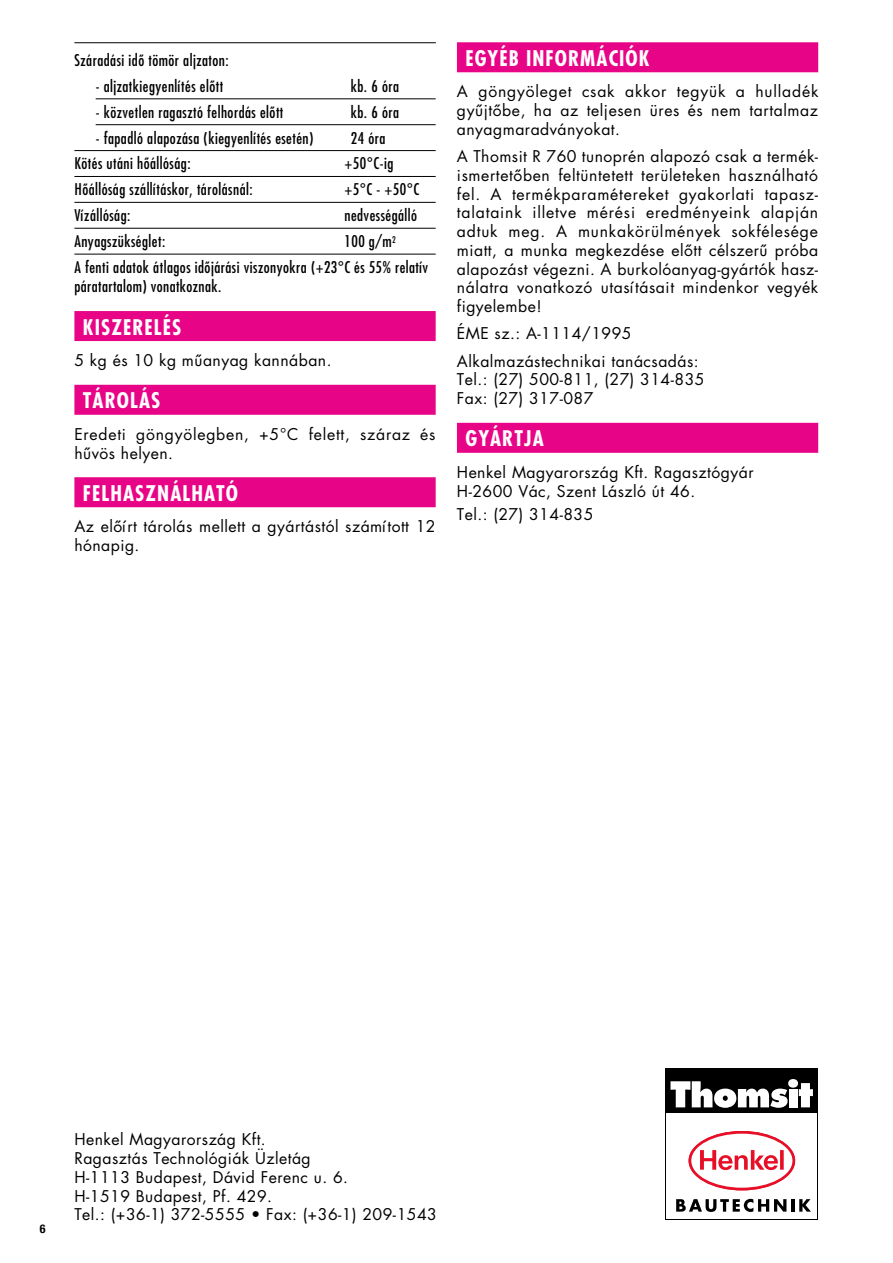
<style>
.page{position:relative;width:893px;height:1263px;background:#fff}
.page>*{position:absolute;margin:0;border:0;box-sizing:border-box;transform-origin:0 0}
.t1{font:700 21px "Futura H Condensed";letter-spacing:.05em;color:#fff}
.t2{font:15.75px/18.8px "Futura H Book";letter-spacing:.03em;color:#000}
.t3{font:15.75px/26px "Futura H Condensed";letter-spacing:.03em;color:#000}
.t4{font:15.75px/18.8px "Futura H Book";letter-spacing:.05em;color:#000}
</style>
<div class="page">
<div style="left:665px;top:1069px;width:153px;height:151px;background:#000"></div>
<div style="left:666px;top:1113px;width:151px;height:106px;background:#fff"></div>
<svg style="left:676px;top:1199px;width:135px;height:13px"></svg>
<svg style="left:738px;top:1088px;width:50px;height:20px"></svg>
<div style="left:788px;top:1079px;width:10px;height:9px;background:#fff;border-radius:50%"></div>
<div style="left:789px;top:1089px;width:9px;height:18px;background:#fff"></div>
<div style="left:714px;top:1088px;width:22px;height:20px;background:#fff;border-radius:50%"></div>
<svg style="left:723px;top:1095px;width:5px;height:6px"></svg>
<svg style="left:799px;top:1083px;width:14px;height:24px"></svg>
<svg style="left:670px;top:1081px;width:42px;height:26px"></svg>
<svg style="left:689px;top:1131px;width:106px;height:59px"></svg>
<hr style="left:96px;top:99px;width:340px;height:1px;background:#000">
<hr style="left:96px;top:124px;width:340px;height:1px;background:#000">
<hr style="left:74px;top:150px;width:362px;height:1px;background:#000">
<hr style="left:74px;top:176px;width:362px;height:1px;background:#000">
<hr style="left:74px;top:202px;width:362px;height:1px;background:#000">
<hr style="left:74px;top:228px;width:362px;height:1px;background:#000">
<hr style="left:74px;top:254px;width:362px;height:1px;background:#000">
<div style="left:74px;top:311px;width:362px;height:30px;background:#e80486"></div>
<div style="left:74px;top:385px;width:362px;height:30px;background:#e80486"></div>
<div style="left:74px;top:477px;width:362px;height:30px;background:#e80486"></div>
<div style="left:457px;top:42px;width:361px;height:30px;background:#e80486"></div>
<div style="left:457px;top:423px;width:361px;height:30px;background:#e80486"></div>
<hr style="left:74px;top:42px;width:362px;height:1px;background:#000">
<p class="t3" style="left:74px;top:47px;width:156px">Száradási idô tömör aljzaton:</p>
<p class="t3" style="left:96px;top:73px;width:129px">- aljzatkiegyenlítés elôtt</p>
<p class="t3" style="left:351px;top:73px;width:50px">kb. 6 óra</p>
<p class="t3" style="left:96px;top:99px;width:189px">- közvetlen ragasztó felhordás elôtt</p>
<p class="t3" style="left:351px;top:99px;width:50px">kb. 6 óra</p>
<p class="t3" style="left:96px;top:124px;width:219px">- fapadló alapozása (kiegyenlítés esetén)</p>
<p class="t3" style="left:351px;top:124px;width:36px">24 óra</p>
<p class="t3" style="left:74px;top:150px;width:118px">Kötés utáni hôállóság:</p>
<p class="t3" style="left:344px;top:150px;width:50px">+50°C-ig</p>
<p class="t3" style="left:74px;top:176px;width:180px">Hôállóság szállításkor, tárolásnál:</p>
<p class="t3" style="left:344px;top:176px;width:76px">+5°C - +50°C</p>
<p class="t3" style="left:74px;top:202px;width:58px">Vízállóság:</p>
<p class="t3" style="left:344px;top:202px;width:74px">nedvességálló</p>
<p class="t3" style="left:74px;top:228px;width:92px">Anyagszükséglet:</p>
<p class="t3" style="left:74px;top:228px;width:355px;text-indent:270px">100 g/m<sup>2<br></sup>A fenti adatok átlagos idôjárási viszonyokra (+23°C és 55% relatív</p>
<p class="t3" style="left:74px;top:273px;width:148px">páratartalom) vonatkoz-nak.</p>
<h1 class="t1" style="left:83px;top:313px;width:100px">KISZERELÉS</h1>
<p class="t2" style="left:74px;top:351px;width:259px">5 kg és 10 kg mûanyag kannában.</p>
<h1 class="t1" style="left:83px;top:387px;width:79px">TÁROLÁS</h1>
<p class="t4" style="left:74px;top:424px;width:363px">Eredeti göngyölegben, +5°C felett, száraz és hûvös helyen.</p>
<h1 class="t1" style="left:83px;top:479px;width:157px">FELHASZNÁLHATÓ</h1>
<p class="t2" style="left:74px;top:517px;width:363px">Az elôírt tárolás mellett a gyártástól számított 12 hónapig.</p>
<h1 class="t1" style="left:465px;top:45px;width:186px">EGYÉB INFORMÁCIÓK</h1>
<p class="t2" style="left:457px;top:82px;width:363px;text-align:justify">A göngyöleget csak akkor tegyük a hulladék gyûjtôbe, ha az teljesen üres és nem tartalmaz anyagmaradványokat.</p>
<p class="t2" style="left:457px;top:147px;width:363px;text-align:justify">A Thomsit R 760 tunoprén alapozó csak a termék&shy;is-mertetôben feltüntetett területeken használható fel. A termékparamétereket gyakorlati tapasz&shy;talataink illetve mérési eredményeink alapján adtuk meg. A munkakörülmények sokfélesége miatt, a munka megkezdése elôtt célszerû próba alapozást végezni. A burkolóanyag-gyártók hasz&shy;nálatra vonatkozó utasításait mindenkor vegyék figyelembe!</p>
<p class="t2" style="left:457px;top:320px;width:243px;line-height:27.3px">ÉME sz.: A-1114/1995<br>Alkalmazástechnikai tanácsadás:</p>
<p class="t2" style="left:457px;top:370px;width:249px">Tel.: (27) 500-811, (27) 314-835<br>Fax: (27) 317-087</p>
<h1 class="t1" style="left:465px;top:425px;width:70px">GYÁRTJA</h1>
<p class="t2" style="left:457px;top:463px;width:298px">Henkel Magyarország Kft. Ragasztógyár<br>H-2600 Vác, Szent László út 46.</p>
<p class="t2" style="left:457px;top:504px;width:138px">Tel.: (27) 314-835</p>
<p class="t2" style="left:74px;top:1130px;width:364px">Henkel Magyarország Kft.<br>Ragasztás Technológiák Üzletág<br>H-1113 Budapest, Dávid Ferenc u. 6.<br>H-1519 Budapest, Pf. 429.<br>Tel.: (+36-1) 372-5555 • Fax: (+36-1) 209-1543</p>
</div>
